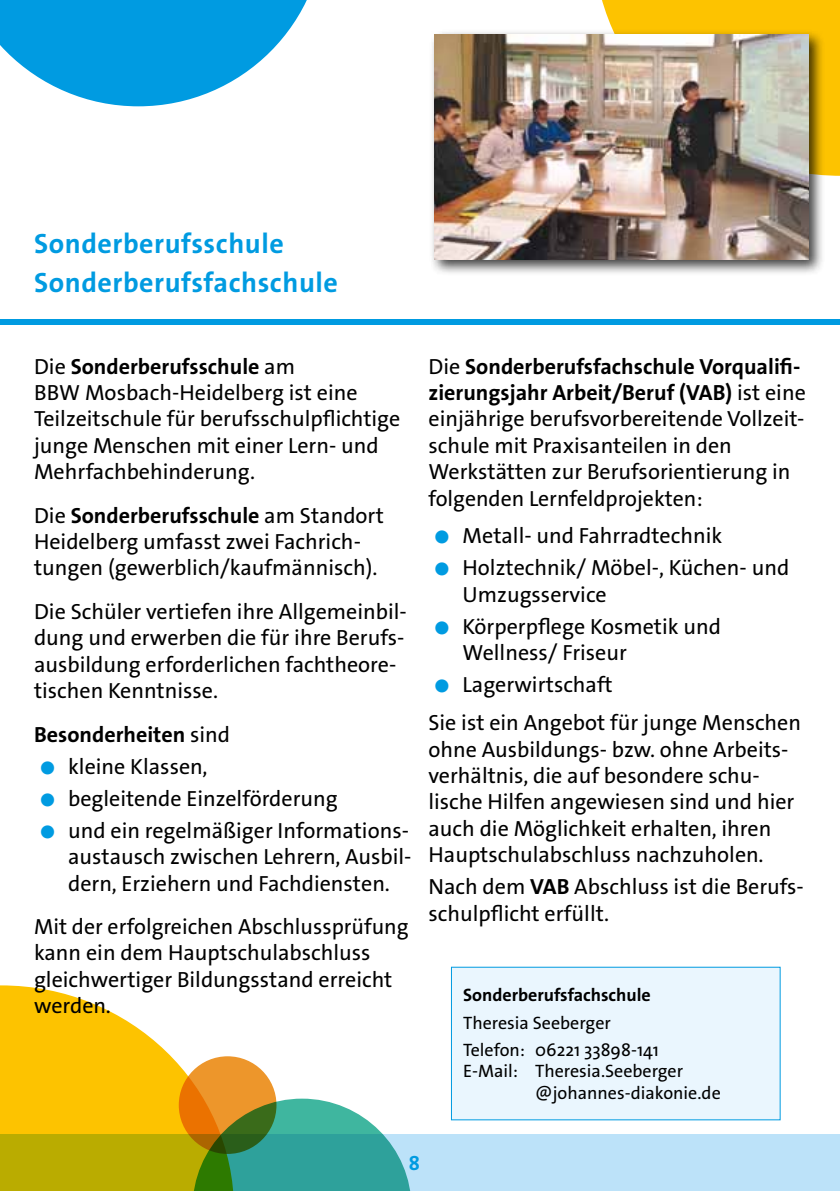
<style>
.page{position:relative;width:840px;height:1191px;background:#fff}
.page>*{position:absolute;margin:0;border:0;box-sizing:border-box;transform-origin:0 0}
.t1{font:700 28px/39.2px "The Sans Os F";letter-spacing:.02em;color:#009be1}
.t2{font:22px/26.4px "The Sans Os F";color:#000}
.t3{font:700 22px "The Sans Os F";color:#000}
.t4{font:700 20px "The Sans Os F";color:#009be1}
.t5{font:18px/27.2px "The Sans Os F";color:#000}
.t6{font:700 18px "The Sans Os F";color:#000}
.s1{font-weight:700}
.s2{font-weight:400}
.s3{font-size:18px;color:#009be1}
</style>
<div class="page">
<div style="left:0;top:319px;width:839px;height:5px;background:#009be1"></div>
<div style="left:0;top:1134px;width:839px;height:57px;background:#bce2f9"></div>
<div style="left:602px;top:0;width:237px;height:176px;background:#fdc300"></div>
<svg style="left:0;top:0;width:307px;height:106px"></svg>
<svg style="left:0;top:985px;width:221px;height:206px;fill:#fdc300"></svg>
<svg style="left:192px;top:1098px;width:219px;height:93px"></svg>
<svg style="left:179px;top:1056px;width:97px;height:97px;background:#be811d"></svg>
<div style="left:451px;top:967px;width:328px;height:152px;background:#eaf6fe"></div>
<div style="left:428px;top:29px;width:396px;height:247px;background:#000;opacity:.75"></div>
<img style="left:434px;top:34px;width:374px;height:225px">
<p class="t1" style="left:34px;top:224px;width:305px">Sonderberufsschule<br>Sonderberufsfachschule</p>
<p class="t2" style="left:34px;top:353px;width:367px">Die <span class="s1">Sonderberufsschule</span> am<br>BBW Mosbach-Heidelberg ist eine<br>Teilzeitschule für berufsschulpflichtige junge Menschen mit einer Lern- und<br>Mehrfachbehinderung.</p>
<p class="t2" style="left:34px;top:502px;width:351px">Die <span class="s1">Sonderberufsschule</span> am Standort<br>Heidelberg umfasst zwei Fachrich&shy;tungen (gewerblich/kaufmännisch).</p>
<p class="t2" style="left:34px;top:598px;width:374px">Die Schüler vertiefen ihre Allgemeinbil&shy;dung und erwerben die für ihre Berufs&shy;ausbildung erforderlichen fachtheore&shy;tischen Kenntnisse.</p>
<p class="t3" style="left:34px;top:720px;width:197px">Besonderheiten <span class="s2">sind</span></p>
<p class="t2" style="left:40px;top:753px;width:169px"><span class="s3">●</span> kleine Klassen,</p>
<p class="t2" style="left:40px;top:785px;width:299px"><span class="s3">●</span> begleitende Einzelförderung</p>
<p class="t2" style="left:68px;top:817px;width:344px;text-align:justify;text-indent:-28px"><span class="s3">●</span> und ein regelmäßiger Informations&shy;austausch zwischen Lehrern, Ausbil&shy;dern, Erziehern und Fachdiensten.</p>
<p class="t2" style="left:34px;top:913px;width:376px">Mit der erfolgreichen Abschlussprüfung kann ein dem Hauptschulabschluss gleichwertiger Bildungsstand erreicht werden.</p>
<p class="t2" style="left:428px;top:353px;width:378px">Die <span class="s1">Sonderberufsfachschule Vorqualifi&shy;zierungsjahr Arbeit/Beruf (VAB)</span> ist eine einjährige berufsvorbereitende Vollzeit&shy;schule mit Praxisanteilen in den Werkstätten zur Berufsorientierung in folgenden Lernfeldprojekten:</p>
<p class="t2" style="left:434px;top:523px;width:289px"><span class="s3">●</span> Metall- und Fahrradtechnik</p>
<p class="t2" style="left:462px;top:555px;width:328px;text-indent:-28px"><span class="s3">●</span> Holztechnik/ Möbel-, Küchen- und<br>Umzugsservice</p>
<p class="t2" style="left:462px;top:613px;width:260px;text-indent:-28px"><span class="s3">●</span> Körperpflege Kosmetik und<br>Wellness/ Friseur</p>
<p class="t2" style="left:428px;top:666px;width:374px;line-height:37.8px"><span class="s3">●</span> Lagerwirtschaft<br>Sie ist ein Angebot für junge Menschen</p>
<p class="t2" style="left:428px;top:736px;width:367px">ohne Ausbildungs- bzw. ohne Arbeits&shy;verhältnis, die auf besondere schu&shy;lische Hilfen angewiesen sind und hier auch die Möglichkeit erhalten, ihren Hauptschulabschluss nachzuholen.</p>
<p class="t2" style="left:428px;top:874px;width:376px">Nach dem <span class="s1">VAB</span> Abschluss ist die Berufs&shy;schulpflicht erfüllt.</p>
<p class="t6" style="left:463px;top:983px;width:189px">Sonderberufsfachschule</p>
<p class="t5" style="left:463px;top:1009px;width:197px">Theresia Seeberger<br>Telefon: 06221 33898-141</p>
<p class="t5" style="left:535px;top:1060px;width:187px;line-height:21.6px;text-indent:-72px">E-Mail: Theresia.Seeberger @johannes-diakonie.de</p>
<p class="t4" style="left:408px;top:1150px;width:13px">8</p>
</div>
